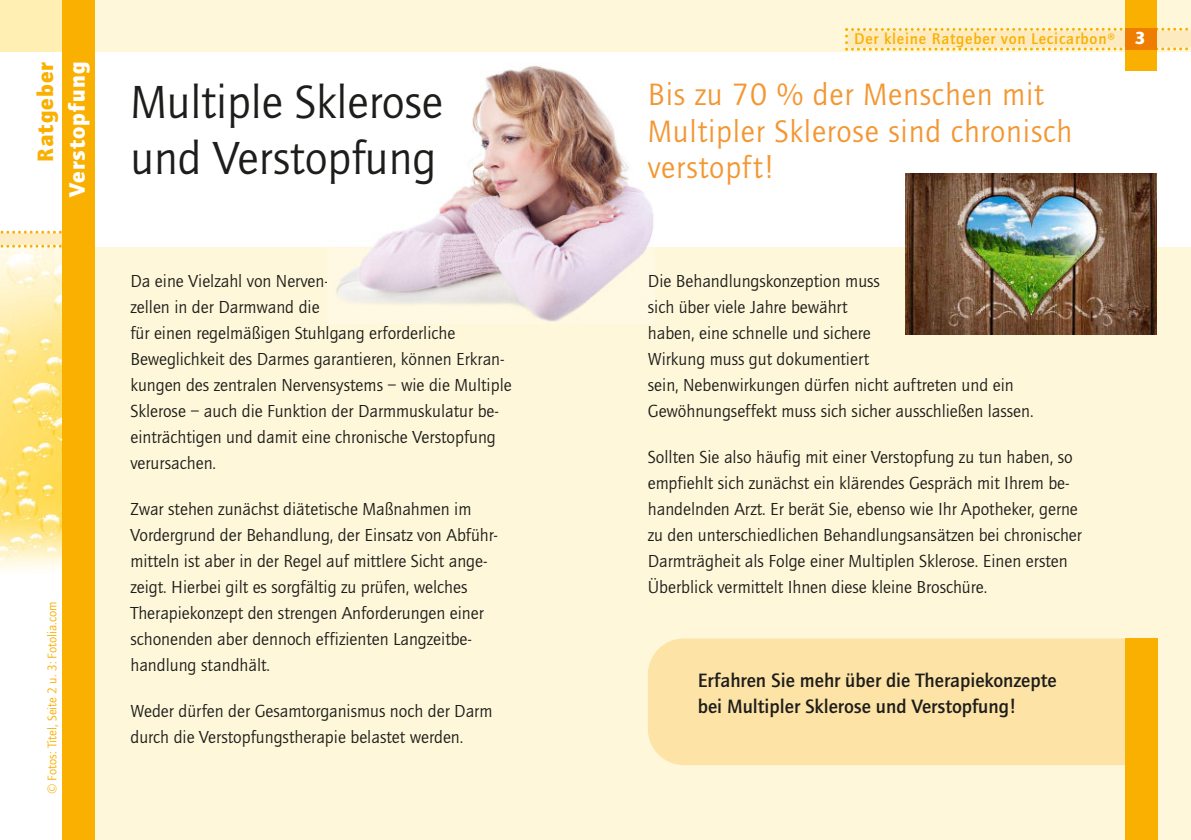
<style>
.page{position:relative;width:1191px;height:840px;background:#fff}
.page>*{position:absolute;margin:0;border:0;box-sizing:border-box;transform-origin:0 0}
.t1{font:48px/56px "Quay Sans";color:#1d1d1b}
.t2{font:32px/36px "Quay Sans";letter-spacing:.025em;color:#f39733}
.t3{font:900 23px "Quay Sans";letter-spacing:.05em;color:#fff}
.t4{font:900 23px "Quay Sans";letter-spacing:.05em;color:#f9b000}
.t5{font:500 20px/26px "Quay Sans";color:#1d1d1b}
.t6{font:18px/26px "Quay Sans";color:#1d1d1b}
.t7{font:500 16px "Quay Sans";letter-spacing:.05em;color:#f9b000}
.t8{font:13px "Quay Sans";color:#f9b000}
.s1{font-weight:900;font-size:18px;color:#fff}
</style>
<div class="page">
<img style="left:0;top:247px;width:62px;height:325px">
<svg style="left:0;top:230px;width:62px;height:17px"></svg>
<div style="left:0;top:0;width:72px;height:51px;background:#ffefb3"></div>
<div style="left:94px;top:0;width:1097px;height:51px;background:#fff7d9"></div>
<div style="left:91px;top:247px;width:1100px;height:592px;background:#fff7d9"></div>
<svg style="left:845px;top:28px;width:346px;height:23px;background:#fce7b1"></svg>
<div style="left:62px;top:0;width:33px;height:839px;background:#f9b000"></div>
<div style="left:648px;top:638px;width:509px;height:126px;background:#fde3a6;border-radius:36px"></div>
<div style="left:1125px;top:638px;width:32px;height:201px;background:#f9b000"></div>
<div style="left:1125px;top:0;width:31px;height:71px;background:#f9b000"></div>
<div style="left:1125px;top:28px;width:31px;height:22px;background:#ef7d00"></div>
<img style="left:327px;top:65px;width:328px;height:257px">
<img style="left:905px;top:173px;width:252px;height:161px">
<p class="t4" style="left:32px;top:162px;width:101px;rotate:-90deg">Ratgeber</p>
<p class="t3" style="left:63px;top:197px;width:137px;rotate:-90deg">Verstopfung</p>
<p class="t8" style="left:45px;top:794px;width:194px;rotate:-90deg">© Fotos: Titel, Seite 2 u. 3: Fotolia.com</p>
<h1 class="t1" style="left:130px;top:73px;width:314px">Multiple Sklerose und Verstopfung</h1>
<p class="t6" style="left:130px;top:267px;width:383px">Da eine Vielzahl von Nerven-<br>zellen in der Darmwand die<br>für einen regelmäßigen Stuhlgang erforderliche Beweglichkeit des Darmes garantieren, können Erkran&shy;kungen des zentralen Nervensystems – wie die Multiple Sklerose – auch die Funktion der Darmmuskulatur be&shy;einträchtigen und damit eine chronische Verstopfung verursachen.</p>
<p class="t6" style="left:130px;top:495px;width:369px">Zwar stehen zunächst diätetische Maßnahmen im Vordergrund der Behandlung, der Einsatz von Abführ&shy;mitteln ist aber in der Regel auf mittlere Sicht ange&shy;zeigt. Hierbei gilt es sorgfältig zu prüfen, welches Therapiekonzept den strengen Anforderungen einer schonenden aber dennoch effizienten Langzeitbe&shy;handlung standhält.</p>
<p class="t6" style="left:130px;top:697px;width:363px">Weder dürfen der Gesamtorganismus noch der Darm durch die Verstopfungstherapie belastet werden.</p>
<p class="t7" style="left:854px;top:30px;width:293px">Der kleine Ratgeber von Lecicarbon® <span class="s1">3</span></p>
<h2 class="t2" style="left:648px;top:76px;width:426px">Bis zu 70 % der Menschen mit<br>Multipler Sklerose sind chronisch verstopft!</h2>
<p class="t6" style="left:648px;top:267px;width:387px">Die Behandlungskonzeption muss<br>sich über viele Jahre bewährt<br>haben, eine schnelle und sichere<br>Wirkung muss gut dokumentiert<br>sein, Nebenwirkungen dürfen nicht auftreten und ein Gewöhnungseffekt muss sich sicher ausschließen lassen.</p>
<p class="t6" style="left:648px;top:443px;width:435px">Sollten Sie also häufig mit einer Verstopfung zu tun haben, so empfiehlt sich zunächst ein klärendes Gespräch mit Ihrem be&shy;handelnden Arzt. Er berät Sie, ebenso wie Ihr Apotheker, gerne zu den unterschiedlichen Behandlungsansätzen bei chronischer Darmträgheit als Folge einer Multiplen Sklerose. Einen ersten Überblick vermittelt Ihnen diese kleine Broschüre.</p>
<p class="t5" style="left:697px;top:666px;width:360px">Erfahren Sie mehr über die Therapiekonzepte bei Multipler Sklerose und Verstopfung!</p>
</div>
